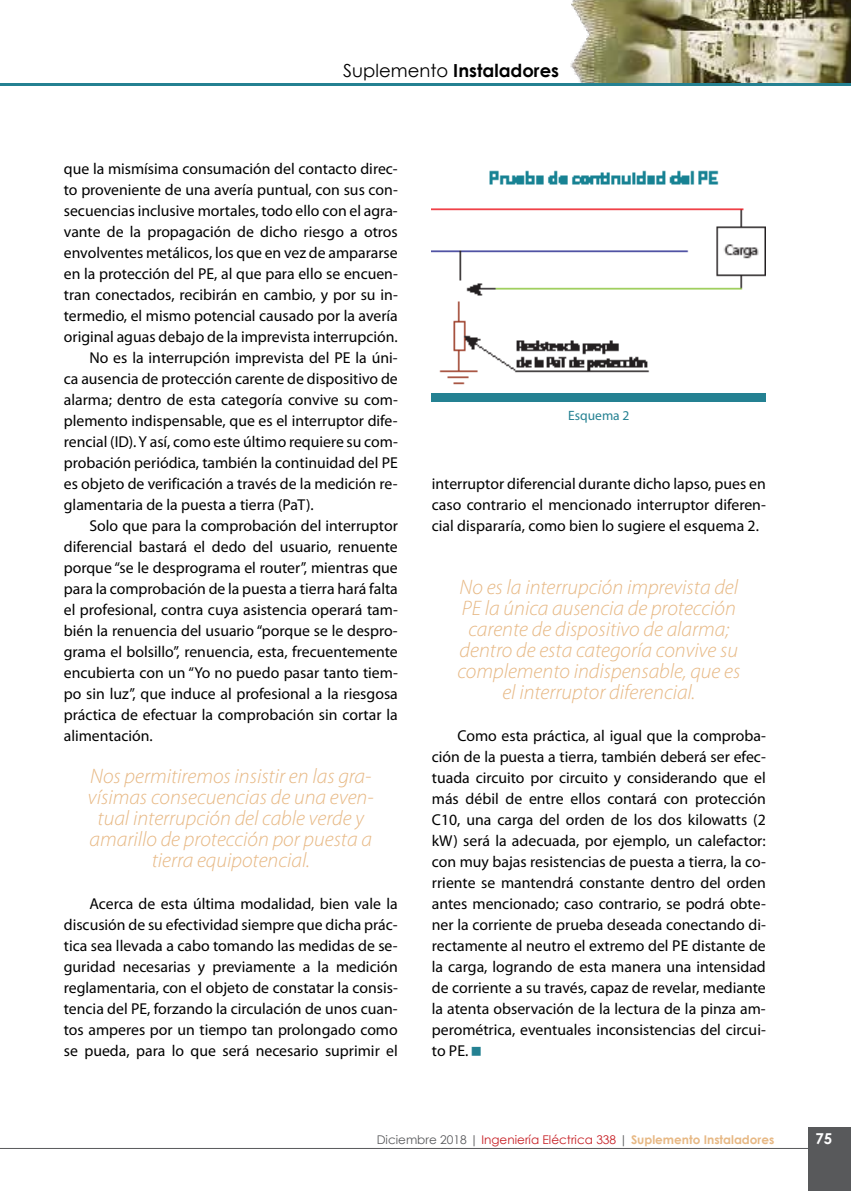
<style>
.page{position:relative;width:851px;height:1191px;background:#fff}
.page>*{position:absolute;margin:0;border:0;box-sizing:border-box;transform-origin:0 0}
.t1{font:italic 300 21px/21px "Myriad Pro";color:#e7b884;text-align:center}
.t2{font:700 18px "Century Gothic";color:#000}
.t3{font:15.75px/21px "Myriad Pro";color:#000;text-align:justify}
.t4{font:700 15px "Century Gothic";color:#fff}
.t5{font:13.5px "Myriad Pro";color:#248192}
.t6{font:12px "Century Gothic";color:#c61d23}
.s1{font-weight:400}
.s2{color:#58595b}
.s3{font-weight:700;color:#e7b884}
</style>
<div class="page">
<img style="left:570px;top:0;width:280px;height:83px">
<hr style="left:0;top:83px;width:850px;height:2px;background:#248192">
<hr style="left:0;top:1148px;width:850px;height:1px;background:#58595b">
<div style="left:808px;top:1127px;width:42px;height:64px;background:#58595b"></div>
<img style="left:432px;top:170px;width:333px;height:215px">
<div style="left:432px;top:393px;width:333px;height:8px;background:#248192"></div>
<p class="t2" style="left:343px;top:56px;width:217px"><span class="s1">Suplemento</span> Instaladores</p>
<p class="t3" style="left:64px;top:158px;width:335px">que la mismísima consumación del contacto direc-</p>
<p class="t3" style="left:64px;top:179px;width:335px">to proveniente de una avería puntual, con sus con-</p>
<p class="t3" style="left:64px;top:200px;width:335px">secuencias inclusive mortales, todo ello con el agra-</p>
<p class="t3" style="left:64px;top:221px;width:335px">vante de la propagación de dicho riesgo a otros</p>
<p class="t3" style="left:64px;top:242px;width:335px">envolventes metálicos, los que en vez de ampararse</p>
<p class="t3" style="left:64px;top:263px;width:335px">en la protección del PE, al que para ello se encuen-</p>
<p class="t3" style="left:64px;top:284px;width:335px">tran conectados, recibirán en cambio, y por su in-</p>
<p class="t3" style="left:64px;top:305px;width:335px">termedio, el mismo potencial causado por la avería</p>
<p class="t3" style="left:64px;top:326px;width:335px">original aguas debajo de la imprevista interrupción.</p>
<p class="t3" style="left:89px;top:347px;width:310px">No es la interrupción imprevista del PE la úni-</p>
<p class="t3" style="left:64px;top:368px;width:335px">ca ausencia de protección carente de dispositivo de</p>
<p class="t3" style="left:64px;top:389px;width:335px">alarma; dentro de esta categoría convive su com-</p>
<p class="t3" style="left:64px;top:410px;width:335px">plemento indispensable, que es el interruptor dife-</p>
<p class="t3" style="left:64px;top:431px;width:335px">rencial (ID). Y así, como este último requiere su com-</p>
<p class="t3" style="left:64px;top:452px;width:335px">probación periódica, también la continuidad del PE</p>
<p class="t3" style="left:64px;top:473px;width:335px">es objeto de verificación a través de la medición re-</p>
<p class="t3" style="left:64px;top:494px;width:251px">glamentaria de la puesta a tierra (PaT).</p>
<p class="t3" style="left:89px;top:515px;width:310px">Solo que para la comprobación del interruptor</p>
<p class="t3" style="left:64px;top:536px;width:335px">diferencial bastará el dedo del usuario, renuente</p>
<p class="t3" style="left:64px;top:557px;width:335px">porque “se le desprograma el router”, mientras que</p>
<p class="t3" style="left:64px;top:578px;width:335px">para la comprobación de la puesta a tierra hará falta</p>
<p class="t3" style="left:64px;top:599px;width:335px">el profesional, contra cuya asistencia operará tam-</p>
<p class="t3" style="left:64px;top:620px;width:335px">bién la renuencia del usuario “porque se le despro-</p>
<p class="t3" style="left:64px;top:641px;width:335px">grama el bolsillo”, renuencia, esta, frecuentemente</p>
<p class="t3" style="left:64px;top:662px;width:335px">encubierta con un “Yo no puedo pasar tanto tiem-</p>
<p class="t3" style="left:64px;top:683px;width:335px">po sin luz”, que induce al profesional a la riesgosa</p>
<p class="t3" style="left:64px;top:704px;width:335px">práctica de efectuar la comprobación sin cortar la</p>
<p class="t3" style="left:64px;top:725px;width:90px">alimentación.</p>
<h1 class="t1" style="left:88px;top:766px;width:287px">Nos permitiremos insistir en las gra&shy;vísimas consecuencias de una even&shy;tual interrupción del cable verde y amarillo de protección por puesta a tierra equipotencial.</h1>
<p class="t3" style="left:64px;top:893px;width:335px;text-indent:26px">Acerca de esta última modalidad, bien vale la discusión de su efectividad siempre que dicha prác&shy;tica sea llevada a cabo tomando las medidas de se&shy;guridad necesarias y previamente a la medición reglamentaria, con el objeto de constatar la consis&shy;tencia del PE, forzando la circulación de unos cuan&shy;tos amperes por un tiempo tan prolongado como se pueda, para lo que será necesario suprimir el</p>
<p class="t5" style="left:568px;top:407px;width:63px">Esquema 2</p>
<p class="t3" style="left:432px;top:473px;width:335px">interruptor diferencial durante dicho lapso, pues en caso contrario el mencionado interruptor diferen&shy;cial dispararía, como bien lo sugiere el esquema 2.</p>
<h1 class="t1" style="left:457px;top:577px;width:284px">No es la interrupción imprevista del PE la única ausencia de protección carente de dispositivo de alarma; dentro de esta categoría convive su complemento indispensable, que es el interruptor diferencial.</h1>
<p class="t3" style="left:432px;top:725px;width:335px;text-indent:26px">Como esta práctica, al igual que la comproba&shy;ción de la puesta a tierra, también deberá ser efec&shy;tuada circuito por circuito y considerando que el más débil de entre ellos contará con protección C10, una carga del orden de los dos kilowatts (2 kW) será la adecuada, por ejemplo, un calefactor: con muy bajas resistencias de puesta a tierra, la co&shy;rriente se mantendrá constante dentro del orden antes mencionado; caso contrario, se podrá obte&shy;ner la corriente de prueba deseada conectando di&shy;rectamente al neutro el extremo del PE distante de la carga, logrando de esta manera una intensidad de corriente a su través, capaz de revelar, mediante la atenta observación de la lectura de la pinza am&shy;perométrica, eventuales inconsistencias del circui&shy;to PE.</p>
<p class="t6" style="left:376px;top:1131px;width:399px"><span class="s2">Diciembre 2018 |</span> Ingeniería Eléctrica 338 <span class="s2">|</span> <span class="s3">Suplemento Instaladores</span></p>
<p class="t4" style="left:815px;top:1127px;width:18px">75</p>
</div>
